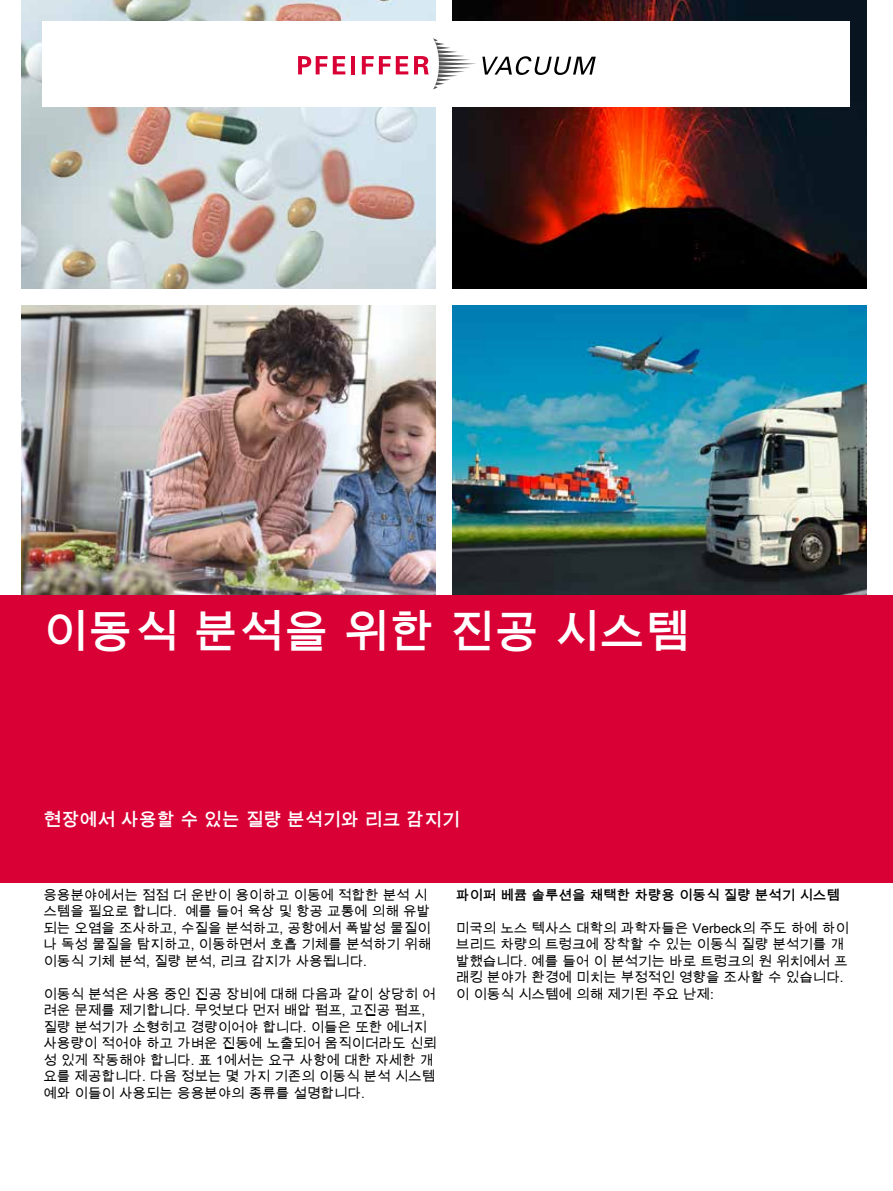
<style>
.page{position:relative;width:893px;height:1191px;background:#fff}
.page>*{position:absolute;margin:0;border:0;box-sizing:border-box;transform-origin:0 0}
.t1{font:700 45px "Arial Unicode MS";letter-spacing:.01em;color:#fff}
.t2{font:700 18px "Arial Unicode MS";color:#fff}
.t3{font:13.5px/16.5px "Arial Unicode MS";color:#000}
.t4{font:700 13.5px "Arial Unicode MS";color:#000}
</style>
<div class="page">
<img style="left:21px;top:0;width:414px;height:289px">
<img style="left:452px;top:0;width:415px;height:289px">
<div style="left:43px;top:21px;width:807px;height:85px;background:#fff"></div>
<svg style="left:298px;top:56px;width:29px;height:18px"></svg>
<svg style="left:333px;top:56px;width:12px;height:18px"></svg>
<hr style="left:351px;top:56px;width:4px;height:18px;background:#d80035">
<svg style="left:362px;top:56px;width:46px;height:18px"></svg>
<svg style="left:414px;top:38px;width:182px;height:51px"></svg>
<div style="left:0;top:595px;width:893px;height:287px;background:#d80035"></div>
<img style="left:452px;top:306px;width:415px;height:289px">
<img style="left:21px;top:306px;width:414px;height:289px">
<h1 class="t1" style="left:43px;top:599px;width:649px">이동식 분석을 위한 진공 시스템</h1>
<h2 class="t2" style="left:43px;top:806px;width:418px">현장에서 사용할 수 있는 질량 분석기와 리크 감지기</h2>
<p class="t3" style="left:43px;top:886px;width:389px">응용분야에서는 점점 더 운반이 용이하고 이동에 적합한 분석 시 스템을 필요로 합니다. 예를 들어 육상 및 항공 교통에 의해 유발 되는 오염을 조사하고, 수질을 분석하고, 공항에서 폭발성 물질이 나 독성 물질을 탐지하고, 이동하면서 호흡 기체를 분석하기 위해 이동식 기체 분석, 질량 분석, 리크 감지가 사용됩니다.</p>
<p class="t3" style="left:43px;top:985px;width:395px">이동식 분석은 사용 중인 진공 장비에 대해 다음과 같이 상당히 어 려운 문제를 제기합니다. 무엇보다 먼저 배압 펌프, 고진공 펌프, 질량 분석기가 소형히고 경량이어야 합니다. 이들은 또한 에너지 사용량이 적어야 하고 가벼운 진동에 노출되어 움직이더라도 신뢰 성 있게 작동해야 합니다. 표 1에서는 요구 사항에 대한 자세한 개 요를 제공합니다. 다음 정보는 몇 가지 기존의 이동식 분석 시스템 예와 이들이 사용되는 응용분야의 종류를 설명합니다.</p>
<p class="t4" style="left:456px;top:885px;width:386px">파이퍼 베큠 솔루션을 채택한 차량용 이동식 질량 분석기 시스템</p>
<p class="t3" style="left:456px;top:919px;width:395px">미국의 노스 텍사스 대학의 과학자들은 Verbeck의 주도 하에 하이 브리드 차량의 트렁크에 장착할 수 있는 이동식 질량 분석기를 개 발했습니다. 예를 들어 이 분석기는 바로 트렁크의 원 위치에서 프 래킹 분야가 환경에 미치는 부정적인 영향을 조사할 수 있습니다. 이 이동식 시스템에 의해 제기된 주요 난제:</p>
</div>
